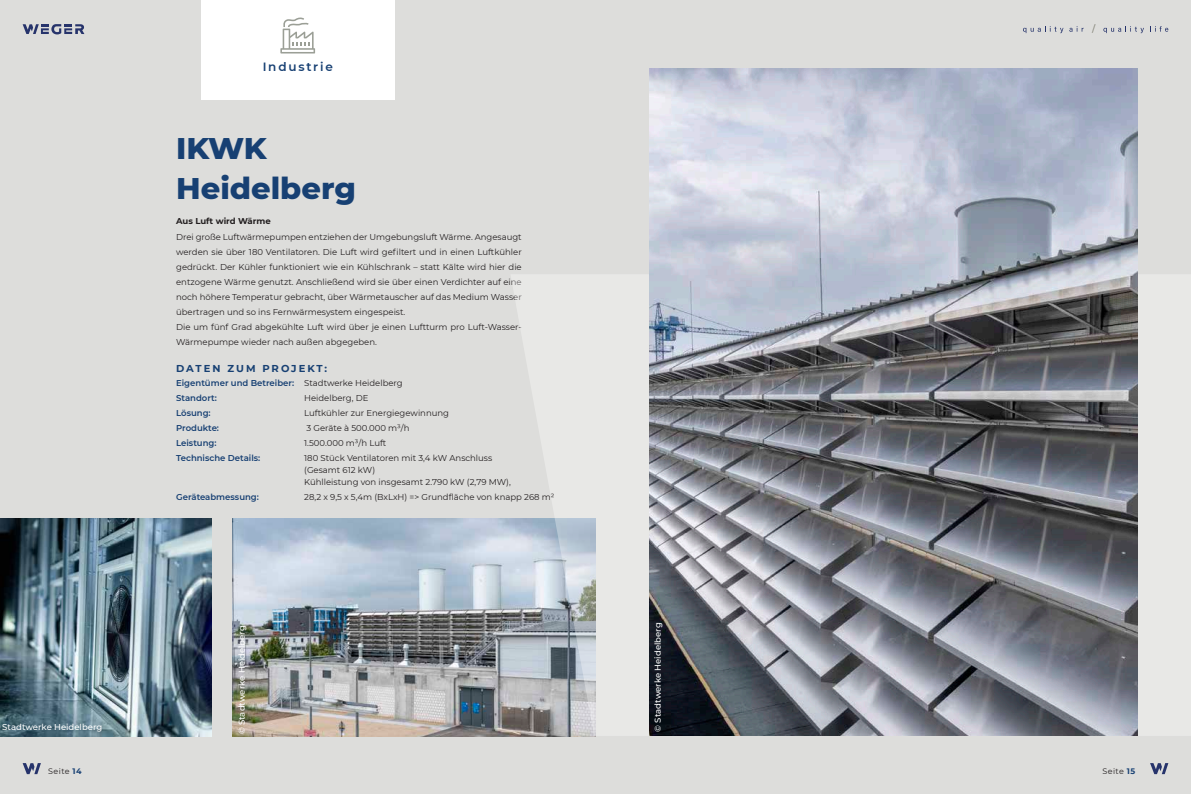
<style>
.page{position:relative;width:1191px;height:794px;background:#dddddb}
.page>*{position:absolute;margin:0;border:0;box-sizing:border-box;transform-origin:0 0}
.t1{font:800 30.5px/40px "Montserrat";color:#174073}
.t2{font:600 12px "Montserrat";letter-spacing:.15em;color:#174073}
.t3{font:700 10px "Montserrat";letter-spacing:.2em;color:#174073}
.t4{font:8.5px/15px "Montserrat";color:#231f20}
.t5{font:600 8.5px/15px "Montserrat";color:#174073}
.t6{font:500 8.5px "Montserrat";color:#fff}
.t7{font:700 8.5px "Montserrat";color:#231f20}
.t8{font:8px "Montserrat";letter-spacing:.05em;color:#231f20}
.s1{font-weight:400;color:#231f20}
.s2{font-weight:700;color:#174073}
</style>
<div class="page">
<svg style="left:1150px;top:763px;width:18px;height:11px"></svg>
<svg style="left:23px;top:763px;width:18px;height:11px"></svg>
<svg style="left:1091px;top:24px;width:4px;height:9px"></svg>
<svg style="left:1103px;top:26px;width:41px;height:7px"></svg>
<svg style="left:1150px;top:26px;width:18px;height:6px"></svg>
<svg style="left:1023px;top:26px;width:40px;height:7px"></svg>
<svg style="left:1069px;top:26px;width:14px;height:6px"></svg>
<svg style="left:23px;top:24px;width:61px;height:10px"></svg>
<img style="left:233px;top:518px;width:277px;height:218px">
<img style="left:0;top:518px;width:212px;height:218px">
<div style="left:201px;top:0;width:193px;height:100px;background:#fff"></div>
<svg style="left:280px;top:17px;width:35px;height:36px"></svg>
<svg style="left:510px;top:274px;width:681px;height:462px;fill:#e8e8e6"></svg>
<img style="left:649px;top:68px;width:488px;height:668px">
<h2 class="t2" style="left:263px;top:58px;width:72px">Industrie</h2>
<h1 class="t1" style="left:176px;top:126px;width:181px">IKWK<br>Heidelberg</h1>
<p class="t7" style="left:176px;top:215px;width:96px">Aus Luft wird Wärme</p>
<p class="t4" style="left:176px;top:229px;width:347px">Drei große Luftwärmepumpen entziehen der Umgebungsluft Wärme. Angesaugt werden sie über 180 Ventilatoren. Die Luft wird gefiltert und in einen Luftkühler gedrückt. Der Kühler funktioniert wie ein Kühlschrank – statt Kälte wird hier die entzogene Wärme genutzt. Anschließend wird sie über einen Verdichter auf eine noch höhere Temperatur gebracht, über Wärmetauscher auf das Medium Wasser übertragen und so ins Fernwärmesystem eingespeist.<br>Die um fünf Grad abgekühlte Luft wird über je einen Luftturm pro Luft-Wasser-Wärmepumpe wieder nach außen abgegeben.</p>
<p class="t3" style="left:176px;top:361px;width:152px">DATEN ZUM PROJEKT:</p>
<p class="t5" style="left:176px;top:375px;width:228px">Eigentümer und Betreiber: <span class="s1">Stadtwerke Heidelberg<br></span>Standort:</p>
<p class="t4" style="left:304px;top:390px;width:66px">Heidelberg, DE</p>
<p class="t6" style="left:2px;top:721px;width:102px">Stadtwerke Heidelberg</p>
<p class="t5" style="left:176px;top:405px;width:36px">Lösung:</p>
<p class="t4" style="left:304px;top:405px;width:146px">Luftkühler zur Energiegewinnung</p>
<p class="t5" style="left:176px;top:420px;width:44px">Produkte:</p>
<p class="t4" style="left:306px;top:420px;width:105px">3 Geräte à 500.000 m³/h</p>
<p class="t5" style="left:176px;top:435px;width:42px">Leistung:</p>
<p class="t4" style="left:304px;top:435px;width:84px">1.500.000 m³/h Luft</p>
<p class="t5" style="left:176px;top:450px;width:86px">Technische Details:</p>
<p class="t4" style="left:304px;top:452px;width:208px;line-height:12px">180 Stück Ventilatoren mit 3,4 kW Anschluss (Gesamt 612 kW)<br>Kühlleistung von insgesamt 2.790 kW (2,79 MW),</p>
<p class="t5" style="left:176px;top:489px;width:84px">Geräteabmessung:</p>
<p class="t4" style="left:304px;top:489px;width:252px">28,2 x 9,5 x 5,4m (BxLxH) =&gt; Grundfläche von knapp 268 m²</p>
<p class="t6" style="left:236px;top:734px;width:111px;rotate:-90deg">© Stadtwerke Heidelberg</p>
<p class="t6" style="left:652px;top:731px;width:111px;rotate:-90deg">© Stadtwerke Heidelberg</p>
<p class="t8" style="left:48px;top:766px;width:35px">Seite <span class="s2">14</span></p>
<p class="t8" style="left:1102px;top:766px;width:34px">Seite <span class="s2">15</span></p>
</div>
